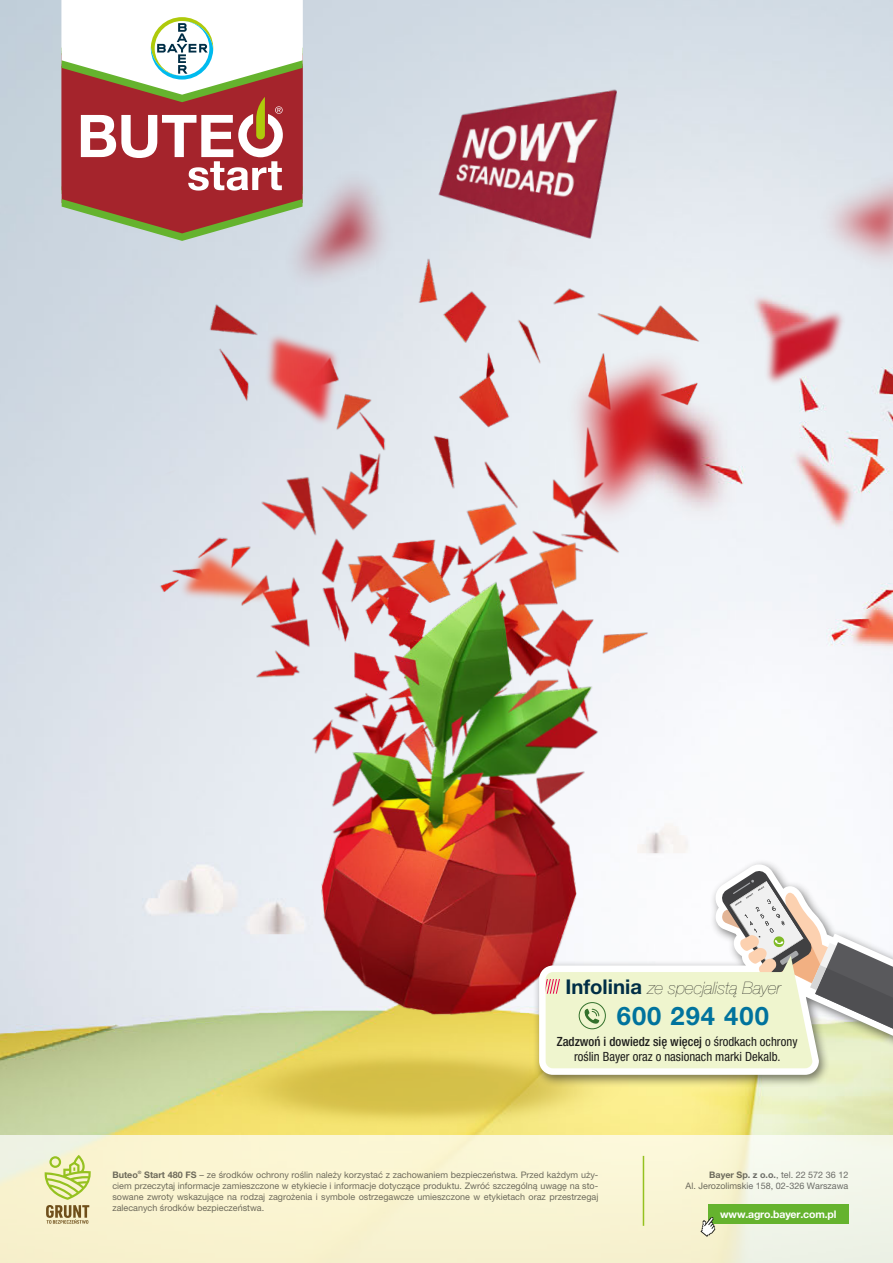
<style>
.page{position:relative;width:893px;height:1263px;background:#fff}
.page>*{position:absolute;margin:0;border:0;box-sizing:border-box;transform-origin:0 0}
.t1{font:700 25.5px "Helvetica Neue LT Pro";letter-spacing:.04em;color:#00739d}
.t2{font:italic 200 17.1px "Helvetica Neue LT Pro";color:#1d1d1b}
.t3{font:condensed 12.75px/15.3px "Helvetica Neue LT Pro";color:#1d1d1b;text-align:center}
.t4{font:700 10.5px "Helvetica Neue LT Pro";letter-spacing:-.015em;color:#fff}
.t5{font:9px/10.8px "Helvetica Neue LT Pro";color:#706f6f;text-align:justify}
.t6{font:700 9px "Helvetica Neue LT Pro";color:#706f6f}
.t7{font:700 4.5px "Helvetica Neue LT Pro";color:#706f6f}
.s1{font-weight:700;font-style:normal;font-size:20.25px;color:#002e46}
.s2{font-weight:500}
.s3{font-weight:700}
</style>
<div class="page">
<img style="left:0;top:0;width:893px;height:1135px">
<img style="left:136px;top:73px;width:757px;height:1062px">
<img style="left:423px;top:82px;width:219px;height:178px">
<svg style="left:0;top:1135px;width:893px;height:128px;background:#f7f3d5"></svg>
<hr style="left:643px;top:1156px;width:1px;height:70px;background:#95c11f">
<svg style="left:45px;top:1155px;width:46px;height:69px;background:#d2d392"></svg>
<div style="left:708px;top:1204px;width:140px;height:20px;background:#65b32e"></div>
<svg style="left:700px;top:1217px;width:15px;height:20px"></svg>
<div style="left:533px;top:859px;width:360px;height:228px;background:#1d1d1b;opacity:.6"></div>
<svg style="left:539px;top:864px;width:354px;height:211px"></svg>
<svg style="left:546px;top:864px;width:347px;height:204px"></svg>
<svg style="left:62px;top:0;width:241px;height:241px"></svg>
<h2 class="t2" style="left:565px;top:978px;width:217px"><span class="s1">Infolinia</span> ze specjalistą Bayer</h2>
<h1 class="t1" style="left:617px;top:1000px;width:154px">600 294 400</h1>
<h3 class="t3" style="left:557px;top:1033px;width:242px"><span class="s2">Zadzwoń i dowiedz się więcej</span> o środkach ochrony roślin Bayer oraz o nasionach marki Dekalb.</h3>
<p class="t6" style="left:112px;top:1169px;width:27px">Buteo</p>
<p class="t7" style="left:138px;top:1169px;width:5px">®</p>
<p class="t5" style="left:112px;top:1169px;width:487px;text-indent:32px"><span class="s3">Start 480 FS</span> – ze środków ochrony roślin należy korzystać z zachowaniem bezpieczeństwa. Przed każdym uży&shy;ciem przeczytaj informacje zamieszczone w etykiecie i informacje dotyczące produktu. Zwróć szczególną uwagę na sto&shy;sowane zwroty wskazujące na rodzaj zagrożenia i symbole ostrzegawcze umieszczone w etykietach oraz przestrzegaj zalecanych środków bezpieczeństwa.</p>
<p class="t5" style="left:686px;top:1169px;width:164px;text-align:right"><span class="s3">Bayer Sp. z o.o.</span>, tel. 22 572 36 12<br>Al. Jerozolimskie 158, 02‑326 Warszawa</p>
<p class="t4" style="left:720px;top:1208px;width:118px">www.agro.bayer.com.pl</p>
</div>
